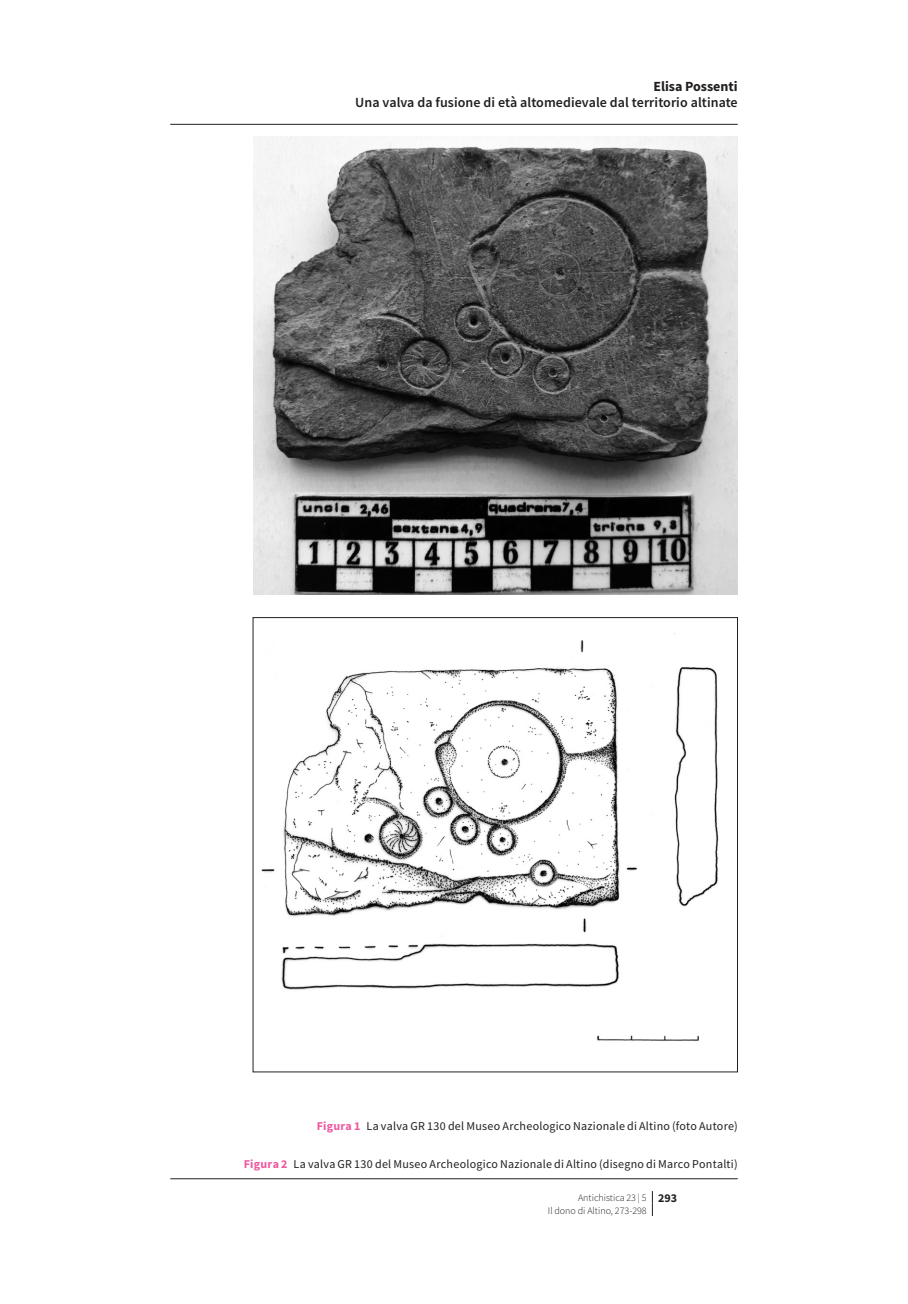
<style>
.page{position:relative;width:908px;height:1304px;background:#fff}
.page>*{position:absolute;margin:0;border:0;box-sizing:border-box;transform-origin:0 0}
.t1{font:600 14px "Source Sans Pro";letter-spacing:.005em;color:#231f20}
.t2{font:700 14px "Source Sans Pro";color:#231f20}
._055-ecf-figura-dida{font:12px "Source Sans Pro";letter-spacing:.02em;color:#231f20}
.t3{font:300 10px/12.4px "Source Sans Pro";color:#231f20}
.s1{font-weight:700;color:#ef59a1}
.s2{font-weight:700;font-size:12px}
</style>
<div class="page">
<svg style="left:651px;top:1191px;width:1px;height:25px"></svg>
<img style="left:253px;top:136px;width:484px;height:459px">
<img style="left:261px;top:633px;width:458px;height:408px">
<hr style="left:170px;top:124px;width:567px;height:1px;background:#231f20">
<hr style="left:170px;top:1178px;width:567px;height:1px;background:#231f20">
<p class="t2" style="left:653px;top:77px;width:86px">Elisa Possenti</p>
<p class="t1" style="left:355px;top:94px;width:384px">Una valva da fusione di età altomedievale dal territorio altinate</p>
<p class="_055-ecf-figura-dida" style="left:316px;top:1118px;width:422px"><span class="s1">Figura 1</span> La valva GR 130 del Museo Archeologico Nazionale di Altino (foto Autore)</p>
<p class="_055-ecf-figura-dida" style="left:244px;top:1156px;width:495px"><span class="s1">Figura 2</span> La valva GR 130 del Museo Archeologico Nazionale di Altino (disegno di Marco Pontalti)</p>
<p class="t3" style="left:547px;top:1191px;width:131px;text-indent:30px">Antichistica 23 | 5 <span class="s2">293<br></span>Il dono di Altino, 273-298</p>
</div>
